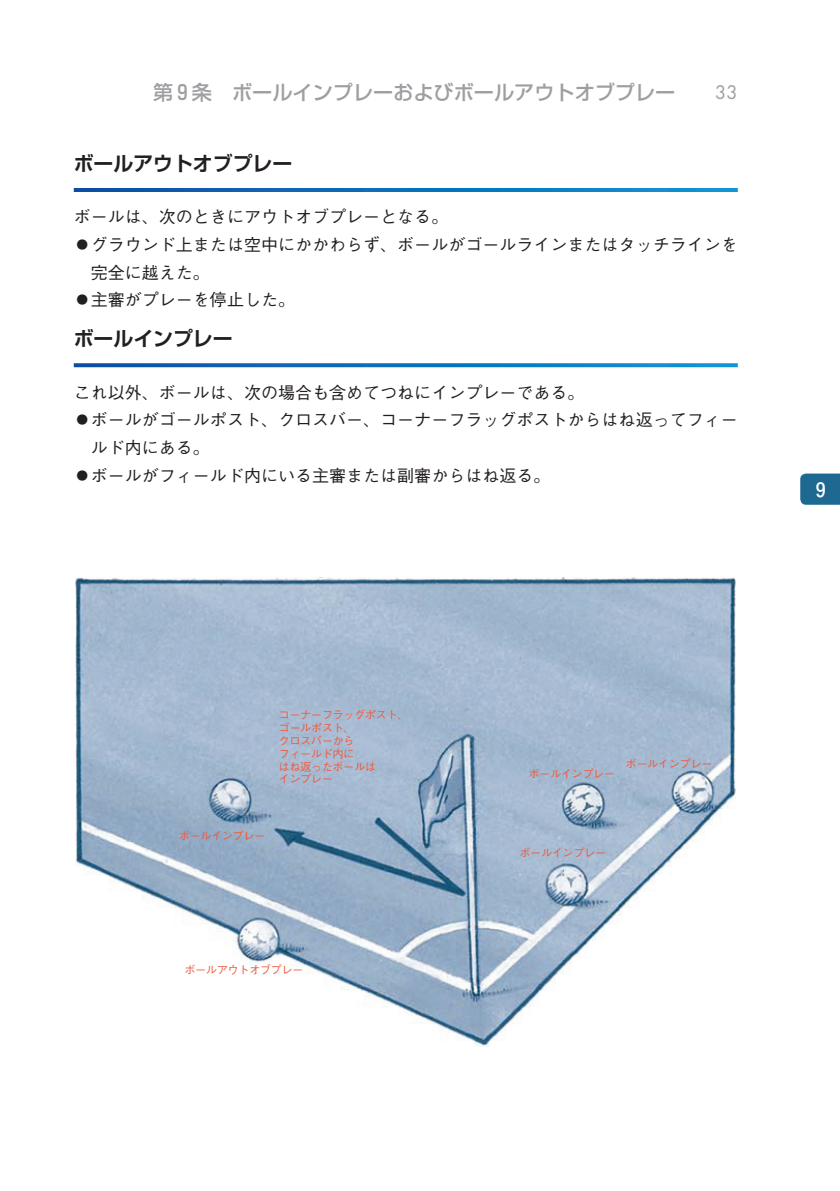
<style>
.page{position:relative;width:840px;height:1191px;background:#fff}
.page>*{position:absolute;margin:0;border:0;box-sizing:border-box;transform-origin:0 0}
.t1{font:500 20.2px "Shin Go Pr 6 N";color:#9d9fa2}
.t2{font:700 19.8px "Shin Go Pr 6 N De";color:#231f20}
.t3{font:700 19.8px "Futo Go B101 Pr 6 N";color:#fff}
.t4{font:18.2px "Futura Std";color:#9d9fa2}
.t5{font:500 17px "Gothic BBB Pr 6 N";color:#231f20}
.t6{font:500 11.4px/12.8px "Gothic BBB Pr 6 N";letter-spacing:-.05em;color:#f0593e}
</style>
<div class="page">
<svg style="left:800px;top:473px;width:39px;height:32px"></svg>
<svg style="left:74px;top:188px;width:663px;height:4px;background:#0c71ba"></svg>
<svg style="left:74px;top:363px;width:663px;height:4px;background:#1b79be"></svg>
<img style="left:75px;top:577px;width:659px;height:469px">
<p class="t1" style="left:153px;top:75px;width:523px">第９条　ボールインプレーおよびボールアウトオブプレー</p>
<p class="t4" style="left:714px;top:81px;width:24px">33</p>
<p class="t2" style="left:74px;top:147px;width:220px">ボールアウトオブプレー</p>
<p class="t5" style="left:74px;top:203px;width:376px">ボールは、次のときにアウトオブプレーとなる。</p>
<p class="t5" style="left:74px;top:231px;width:665px">⿟グラウンド上または空中にかかわらず、ボールがゴールラインまたはタッチラインを</p>
<p class="t5" style="left:91px;top:259px;width:121px">完全に越えた。</p>
<p class="t5" style="left:74px;top:286px;width:223px">⿟主審がプレーを停止した。</p>
<p class="t2" style="left:74px;top:322px;width:160px">ボールインプレー</p>
<p class="t5" style="left:74px;top:378px;width:512px">これ以外、ボールは、次の場合も含めてつねにインプレーである。</p>
<p class="t5" style="left:74px;top:406px;width:665px">⿟ボールがゴールポスト、クロスバー、コーナーフラッグポストからはね返ってフィー</p>
<p class="t5" style="left:91px;top:434px;width:121px">ルド内にある。</p>
<p class="t5" style="left:74px;top:461px;width:478px">⿟ボールがフィールド内にいる主審または副審からはね返る。</p>
<p class="t3" style="left:815px;top:473px;width:11px">9</p>
<p class="t6" style="left:278px;top:708px;width:131px">コーナーフラッグポスト、ゴールポスト、<br>クロスバーから<br>フィールド内に<br>はね返ったボールは<br>インプレー</p>
<p class="t6" style="left:178px;top:828px;width:88px">ボールインプレー</p>
<p class="t6" style="left:184px;top:962px;width:121px">ボールアウトオブプレー</p>
<p class="t6" style="left:528px;top:766px;width:88px">ボールインプレー</p>
<p class="t6" style="left:625px;top:756px;width:88px">ボールインプレー</p>
<p class="t6" style="left:519px;top:845px;width:88px">ボールインプレー</p>
</div>
